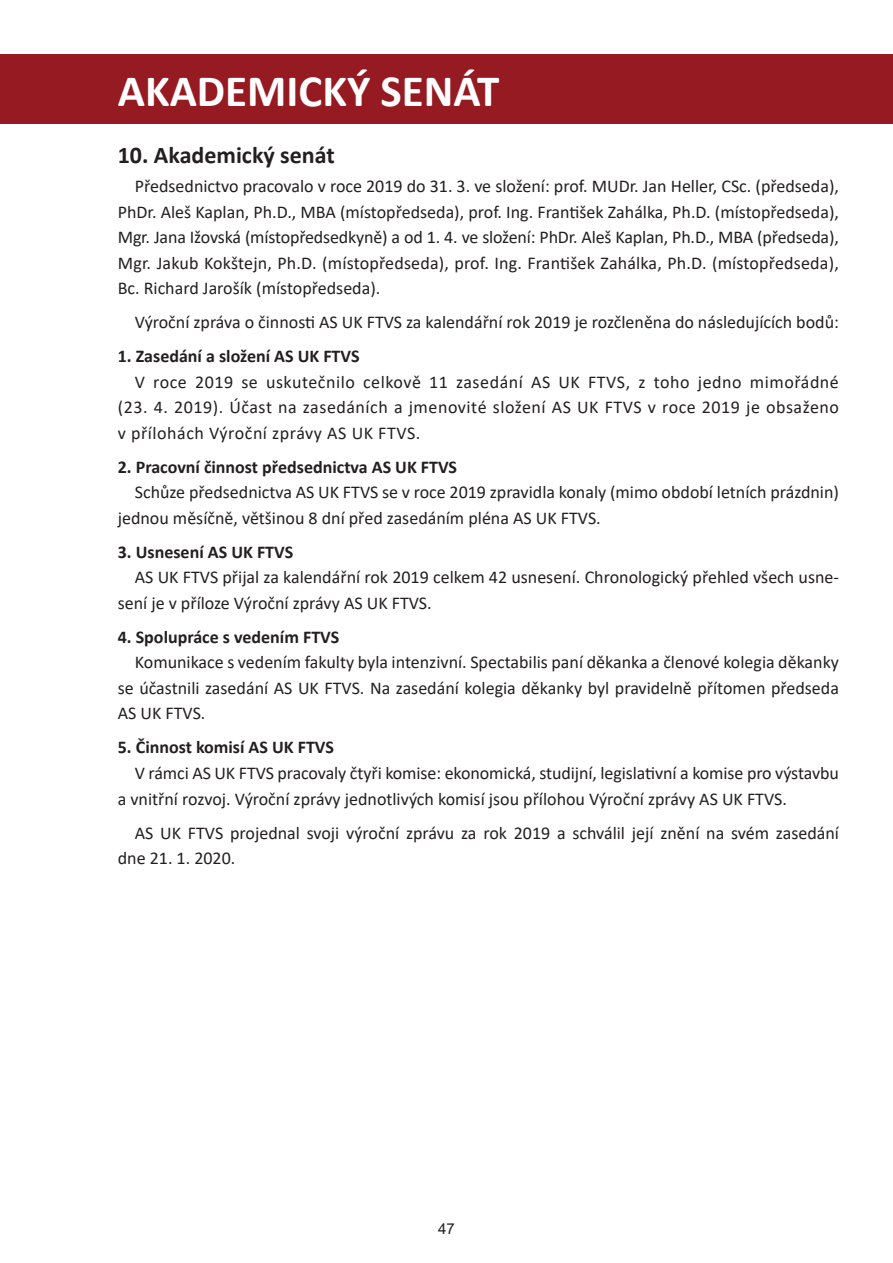
<style>
.page{position:relative;width:893px;height:1263px;background:#fff}
.page>*{position:absolute;margin:0;border:0;box-sizing:border-box;transform-origin:0 0}
.t1{font:700 45px "Calibri";color:#fff}
.t2{font:700 24px "Calibri";color:#231f20}
.t3{font:18px/25.5px "Calibri";color:#231f20}
.t4{font:700 18px "Calibri";color:#231f20}
.t5{font:15px "Arial";color:#231f20}
</style>
<div class="page">
<div style="left:0;top:54px;width:893px;height:69px;background:#961a22"></div>
<h1 class="t1" style="left:118px;top:59px;width:383px">AKADEMICKÝ SENÁT</h1>
<h2 class="t2" style="left:118px;top:138px;width:219px">10. Akademický senát</h2>
<p class="t3" style="left:118px;top:173px;width:723px;text-align:justify;text-indent:17px">Předsednictvo pracovalo v roce 2019 do 31. 3. ve složení: prof. MUDr. Jan Heller, CSc. (předseda), PhDr. Aleš Kaplan, Ph.D., MBA (místopředseda), prof. Ing. František Zahálka, Ph.D. (místopředseda), Mgr. Jana Ižovská (místopředsedkyně) a od 1. 4. ve složení: PhDr. Aleš Kaplan, Ph.D., MBA (předseda), Mgr. Jakub Kokštejn, Ph.D. (místopředseda), prof. Ing. František Zahálka, Ph.D. (místopředseda), Bc. Richard Jarošík (místopředseda).</p>
<p class="t3" style="left:135px;top:309px;width:706px">Výroční zpráva o činnosti AS UK FTVS za kalendářní rok 2019 je rozčleněna do následujících bodů:</p>
<p class="t4" style="left:118px;top:344px;width:243px">1. Zasedání a složení AS UK FTVS</p>
<p class="t3" style="left:118px;top:369px;width:723px;text-align:justify;text-indent:17px">V roce 2019 se uskutečnilo celkově 11 zasedání AS UK FTVS, z toho jedno mimořádné (23. 4. 2019). Účast na zasedáních a jmenovité složení AS UK FTVS v roce 2019 je obsaženo v přílohách Výroční zprávy AS UK FTVS.</p>
<p class="t4" style="left:118px;top:454px;width:341px">2. Pracovní činnost předsednictva AS UK FTVS</p>
<p class="t3" style="left:118px;top:479px;width:723px;text-indent:17px">Schůze předsednictva AS UK FTVS se v roce 2019 zpravidla konaly (mimo období letních prázdnin) jednou měsíčně, většinou 8 dní před zasedáním pléna AS UK FTVS.</p>
<p class="t4" style="left:118px;top:539px;width:177px">3. Usnesení AS UK FTVS</p>
<p class="t3" style="left:118px;top:564px;width:723px;text-indent:17px">AS UK FTVS přijal za kalendářní rok 2019 celkem 42 usnesení. Chronologický přehled všech usne&shy;sení je v příloze Výroční zprávy AS UK FTVS.</p>
<p class="t4" style="left:118px;top:624px;width:223px">4. Spolupráce s vedením FTVS</p>
<p class="t3" style="left:118px;top:649px;width:723px;text-align:justify;text-indent:17px">Komunikace s vedením fakulty byla intenzivní. Spectabilis paní děkanka a členové kolegia děkanky se účastnili zasedání AS UK FTVS. Na zasedání kolegia děkanky byl pravidelně přítomen předseda AS UK FTVS.</p>
<p class="t4" style="left:118px;top:735px;width:218px">5. Činnost komisí AS UK FTVS</p>
<p class="t3" style="left:118px;top:760px;width:722px;text-indent:17px">V rámci AS UK FTVS pracovaly čtyři komise: ekonomická, studijní, legislativní a komise pro výstavbu a vnitřní rozvoj. Výroční zprávy jednotlivých komisí jsou přílohou Výroční zprávy AS UK FTVS.</p>
<p class="t3" style="left:118px;top:819px;width:723px;text-indent:17px">AS UK FTVS projednal svoji výroční zprávu za rok 2019 a schválil její znění na svém zasedání dne 21. 1. 2020.</p>
<p class="t5" style="left:438px;top:1218px;width:18px">47</p>
</div>
